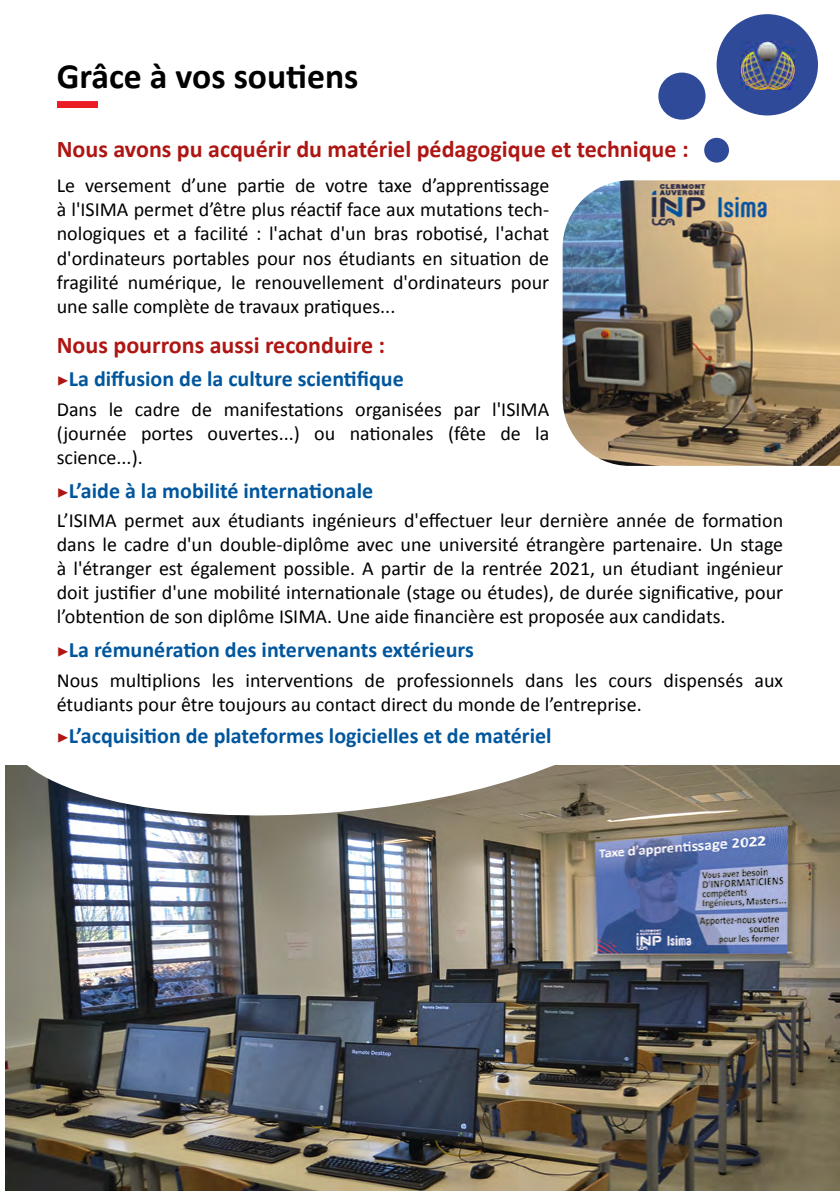
<style>
.page{position:relative;width:840px;height:1191px;background:#fff}
.page>*{position:absolute;margin:0;border:0;box-sizing:border-box;transform-origin:0 0}
.t1{font:700 35.6px "Calibri";color:#000}
.titre{font:700 24px "Calibri";color:#ae1613}
.inter{font:700 22px "Calibri";color:#00569d}
.titre-2{font:700 22px "Calibri";color:#00569d}
.txt{font:20px/24px "Calibri";color:#000;text-align:justify}
.s1{font-family:"Minion Pro";font-weight:400;font-size:20px;color:#ae1613}
</style>
<div class="page">
<img style="left:6px;top:765px;width:833px;height:426px">
<div style="left:57px;top:102px;width:40px;height:6px;background:#ec1c24"></div>
<div style="left:716px;top:14px;width:101px;height:101px;background:#304a9a;border-radius:50%"></div>
<div style="left:658px;top:73px;width:47px;height:47px;background:#304a9a;border-radius:50%"></div>
<div style="left:703px;top:138px;width:25px;height:25px;background:#304a9a;border-radius:50%"></div>
<img style="left:740px;top:42px;width:54px;height:47px">
<img style="left:562px;top:180px;width:277px;height:286px">
<svg style="left:5px;top:765px;width:656px;height:62px"></svg>
<p class="t1" style="left:57px;top:53px;width:303px">Grâce à vos soutiens</p>
<p class="titre" style="left:57px;top:134px;width:633px">Nous avons pu acquérir du matériel pédagogique et technique :</p>
<p class="txt" style="left:57px;top:174px;width:494px">Le versement d’une partie de votre taxe d’apprentissage à l'ISIMA permet d’être plus réactif face aux mutations tech&shy;nologiques et a facilité : l'achat d'un bras robotisé, l'achat d'ordinateurs portables pour nos étudiants en situation de fragilité numérique, le renouvellement d'ordinateurs pour une salle complète de travaux pratiques...</p>
<p class="titre" style="left:57px;top:329px;width:330px">Nous pourrons aussi reconduire :</p>
<p class="titre-2" style="left:57px;top:365px;width:348px"><span class="s1">▶</span>La diffusion de la culture scientifique</p>
<p class="txt" style="left:57px;top:397px;width:493px">Dans le cadre de manifestations organisées par l'ISIMA (journée portes ouvertes...) ou nationales (fête de la science...).</p>
<p class="titre-2" style="left:57px;top:476px;width:318px"><span class="s1">▶</span>L’aide à la mobilité internationale</p>
<p class="txt" style="left:57px;top:509px;width:727px">L’ISIMA permet aux étudiants ingénieurs d'effectuer leur dernière année de formation dans le cadre d'un double-diplôme avec une université étrangère partenaire. Un stage à l'étranger est également possible. A partir de la rentrée 2021, un étudiant ingénieur doit justifier d'une mobilité internationale (stage ou études), de durée significative, pour l’obtention de son diplôme ISIMA. Une aide financière est proposée aux candidats.</p>
<p class="inter" style="left:57px;top:635px;width:418px"><span class="s1">▶</span>La rémunération des intervenants extérieurs</p>
<p class="txt" style="left:57px;top:668px;width:727px">Nous multiplions les interventions de professionnels dans les cours dispensés aux étudiants pour être toujours au contact direct du monde de l’entreprise.</p>
<p class="inter" style="left:57px;top:721px;width:496px"><span class="s1">▶</span>L’acquisition de plateformes logicielles et de matériel</p>
</div>
